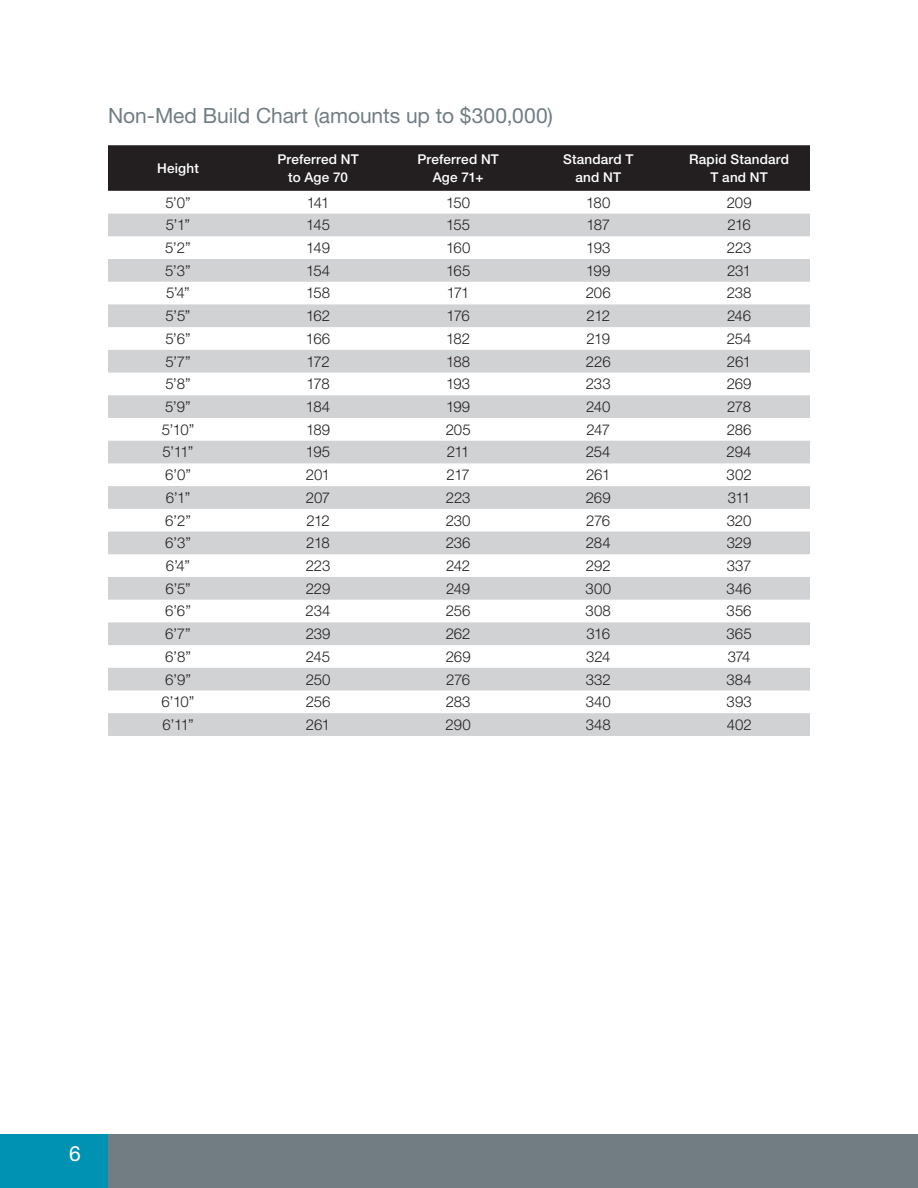
<style>
.page{position:relative;width:918px;height:1188px;background:#fff}
.page>*{position:absolute;margin:0;border:0;box-sizing:border-box;transform-origin:0 0}
.t1{font:21px "Helvetica Neue LT Std";letter-spacing:-.005em;color:#717d83}
.t2{font:21px "Helvetica Neue LT Std";color:#fff}
.t3{font:300 15px "Helvetica Neue LT Std";letter-spacing:-.015em;color:#231f20}
.t4{font:500 13.5px/18px "Helvetica Neue LT Std";letter-spacing:.015em;color:#fff;text-align:center}
</style>
<div class="page">
<div style="left:0;top:1134px;width:918px;height:54px;background:#717d83"></div>
<div style="left:0;top:1134px;width:108px;height:54px;background:#0092b3"></div>
<div style="left:108px;top:145px;width:702px;height:46px;background:#231f20"></div>
<svg style="left:108px;top:214px;width:702px;height:522px;fill:#d2d3d5"></svg>
<h1 class="t1" style="left:108px;top:103px;width:447px">Non-Med Build Chart (amounts up to $300,000)</h1>
<p class="t4" style="left:157px;top:159px;width:43px">Height</p>
<p class="t4" style="left:278px;top:150px;width:83px">Preferred NT to Age 70</p>
<p class="t4" style="left:418px;top:150px;width:83px">Preferred NT<br>Age 71+</p>
<p class="t4" style="left:563px;top:150px;width:72px">Standard T and NT</p>
<p class="t4" style="left:689px;top:150px;width:102px">Rapid Standard<br>T and NT</p>
<p class="t3" style="left:165px;top:193px;width:27px">5’0”</p>
<p class="t3" style="left:307px;top:193px;width:24px">141</p>
<p class="t3" style="left:446px;top:193px;width:26px">150</p>
<p class="t3" style="left:586px;top:193px;width:26px">180</p>
<p class="t3" style="left:727px;top:193px;width:27px">209</p>
<p class="t3" style="left:166px;top:216px;width:26px">5’1”</p>
<p class="t3" style="left:306px;top:216px;width:25px">145</p>
<p class="t3" style="left:446px;top:216px;width:26px">155</p>
<p class="t3" style="left:586px;top:216px;width:25px">187</p>
<p class="t3" style="left:727px;top:216px;width:25px">216</p>
<p class="t3" style="left:165px;top:239px;width:27px">5’2”</p>
<p class="t3" style="left:306px;top:239px;width:25px">149</p>
<p class="t3" style="left:446px;top:239px;width:26px">160</p>
<p class="t3" style="left:586px;top:239px;width:26px">193</p>
<p class="t3" style="left:727px;top:239px;width:26px">223</p>
<p class="t3" style="left:165px;top:261px;width:27px">5’3”</p>
<p class="t3" style="left:306px;top:261px;width:26px">154</p>
<p class="t3" style="left:446px;top:261px;width:26px">165</p>
<p class="t3" style="left:586px;top:261px;width:26px">199</p>
<p class="t3" style="left:727px;top:261px;width:26px">231</p>
<p class="t3" style="left:166px;top:284px;width:25px">5’4”</p>
<p class="t3" style="left:306px;top:284px;width:26px">158</p>
<p class="t3" style="left:447px;top:284px;width:24px">171</p>
<p class="t3" style="left:586px;top:284px;width:27px">206</p>
<p class="t3" style="left:727px;top:284px;width:26px">238</p>
<p class="t3" style="left:166px;top:307px;width:26px">5’5”</p>
<p class="t3" style="left:306px;top:307px;width:26px">162</p>
<p class="t3" style="left:447px;top:307px;width:25px">176</p>
<p class="t3" style="left:587px;top:307px;width:25px">212</p>
<p class="t3" style="left:727px;top:307px;width:26px">246</p>
<p class="t3" style="left:165px;top:329px;width:27px">5’6”</p>
<p class="t3" style="left:306px;top:329px;width:26px">166</p>
<p class="t3" style="left:446px;top:329px;width:26px">182</p>
<p class="t3" style="left:587px;top:329px;width:25px">219</p>
<p class="t3" style="left:727px;top:329px;width:26px">254</p>
<p class="t3" style="left:165px;top:352px;width:27px">5’7”</p>
<p class="t3" style="left:306px;top:352px;width:25px">172</p>
<p class="t3" style="left:446px;top:352px;width:26px">188</p>
<p class="t3" style="left:586px;top:352px;width:26px">226</p>
<p class="t3" style="left:727px;top:352px;width:26px">261</p>
<p class="t3" style="left:165px;top:375px;width:27px">5’8”</p>
<p class="t3" style="left:306px;top:375px;width:25px">178</p>
<p class="t3" style="left:446px;top:375px;width:26px">193</p>
<p class="t3" style="left:586px;top:375px;width:26px">233</p>
<p class="t3" style="left:727px;top:375px;width:26px">269</p>
<p class="t3" style="left:165px;top:397px;width:27px">5’9”</p>
<p class="t3" style="left:306px;top:397px;width:26px">184</p>
<p class="t3" style="left:446px;top:397px;width:26px">199</p>
<p class="t3" style="left:586px;top:397px;width:26px">240</p>
<p class="t3" style="left:727px;top:397px;width:26px">278</p>
<p class="t3" style="left:162px;top:420px;width:34px">5’10”</p>
<p class="t3" style="left:306px;top:420px;width:26px">189</p>
<p class="t3" style="left:446px;top:420px;width:26px">205</p>
<p class="t3" style="left:587px;top:420px;width:25px">247</p>
<p class="t3" style="left:727px;top:420px;width:26px">286</p>
<p class="t3" style="left:163px;top:443px;width:32px">5’11”</p>
<p class="t3" style="left:306px;top:443px;width:26px">195</p>
<p class="t3" style="left:447px;top:443px;width:24px">211</p>
<p class="t3" style="left:586px;top:443px;width:26px">254</p>
<p class="t3" style="left:727px;top:443px;width:26px">294</p>
<p class="t3" style="left:165px;top:466px;width:27px">6’0”</p>
<p class="t3" style="left:306px;top:466px;width:26px">201</p>
<p class="t3" style="left:447px;top:466px;width:25px">217</p>
<p class="t3" style="left:586px;top:466px;width:26px">261</p>
<p class="t3" style="left:727px;top:466px;width:27px">302</p>
<p class="t3" style="left:166px;top:488px;width:26px">6’1”</p>
<p class="t3" style="left:306px;top:488px;width:26px">207</p>
<p class="t3" style="left:446px;top:488px;width:26px">223</p>
<p class="t3" style="left:586px;top:488px;width:26px">269</p>
<p class="t3" style="left:728px;top:488px;width:24px">311</p>
<p class="t3" style="left:165px;top:511px;width:27px">6’2”</p>
<p class="t3" style="left:306px;top:511px;width:25px">212</p>
<p class="t3" style="left:446px;top:511px;width:26px">230</p>
<p class="t3" style="left:586px;top:511px;width:26px">276</p>
<p class="t3" style="left:727px;top:511px;width:26px">320</p>
<p class="t3" style="left:165px;top:534px;width:27px">6’3”</p>
<p class="t3" style="left:306px;top:534px;width:25px">218</p>
<p class="t3" style="left:446px;top:534px;width:26px">236</p>
<p class="t3" style="left:586px;top:534px;width:26px">284</p>
<p class="t3" style="left:727px;top:534px;width:26px">329</p>
<p class="t3" style="left:166px;top:556px;width:26px">6’4”</p>
<p class="t3" style="left:306px;top:556px;width:26px">223</p>
<p class="t3" style="left:446px;top:556px;width:25px">242</p>
<p class="t3" style="left:586px;top:556px;width:26px">292</p>
<p class="t3" style="left:727px;top:556px;width:26px">337</p>
<p class="t3" style="left:165px;top:579px;width:27px">6’5”</p>
<p class="t3" style="left:306px;top:579px;width:26px">229</p>
<p class="t3" style="left:446px;top:579px;width:26px">249</p>
<p class="t3" style="left:586px;top:579px;width:27px">300</p>
<p class="t3" style="left:727px;top:579px;width:27px">346</p>
<p class="t3" style="left:165px;top:602px;width:27px">6’6”</p>
<p class="t3" style="left:306px;top:602px;width:26px">234</p>
<p class="t3" style="left:446px;top:602px;width:26px">256</p>
<p class="t3" style="left:586px;top:602px;width:27px">308</p>
<p class="t3" style="left:727px;top:602px;width:26px">356</p>
<p class="t3" style="left:165px;top:625px;width:27px">6’7”</p>
<p class="t3" style="left:306px;top:625px;width:26px">239</p>
<p class="t3" style="left:446px;top:625px;width:26px">262</p>
<p class="t3" style="left:587px;top:625px;width:25px">316</p>
<p class="t3" style="left:727px;top:625px;width:27px">365</p>
<p class="t3" style="left:165px;top:647px;width:27px">6’8”</p>
<p class="t3" style="left:306px;top:647px;width:26px">245</p>
<p class="t3" style="left:446px;top:647px;width:26px">269</p>
<p class="t3" style="left:586px;top:647px;width:26px">324</p>
<p class="t3" style="left:728px;top:647px;width:24px">374</p>
<p class="t3" style="left:165px;top:670px;width:27px">6’9”</p>
<p class="t3" style="left:306px;top:670px;width:26px">250</p>
<p class="t3" style="left:446px;top:670px;width:26px">276</p>
<p class="t3" style="left:586px;top:670px;width:26px">332</p>
<p class="t3" style="left:727px;top:670px;width:27px">384</p>
<p class="t3" style="left:162px;top:693px;width:35px">6’10”</p>
<p class="t3" style="left:306px;top:693px;width:26px">256</p>
<p class="t3" style="left:446px;top:693px;width:26px">283</p>
<p class="t3" style="left:586px;top:693px;width:27px">340</p>
<p class="t3" style="left:727px;top:693px;width:27px">393</p>
<p class="t3" style="left:162px;top:715px;width:33px">6’11”</p>
<p class="t3" style="left:306px;top:715px;width:26px">261</p>
<p class="t3" style="left:446px;top:715px;width:27px">290</p>
<p class="t3" style="left:586px;top:715px;width:27px">348</p>
<p class="t3" style="left:727px;top:715px;width:27px">402</p>
<h1 class="t2" style="left:69px;top:1141px;width:13px">6</h1>
</div>
